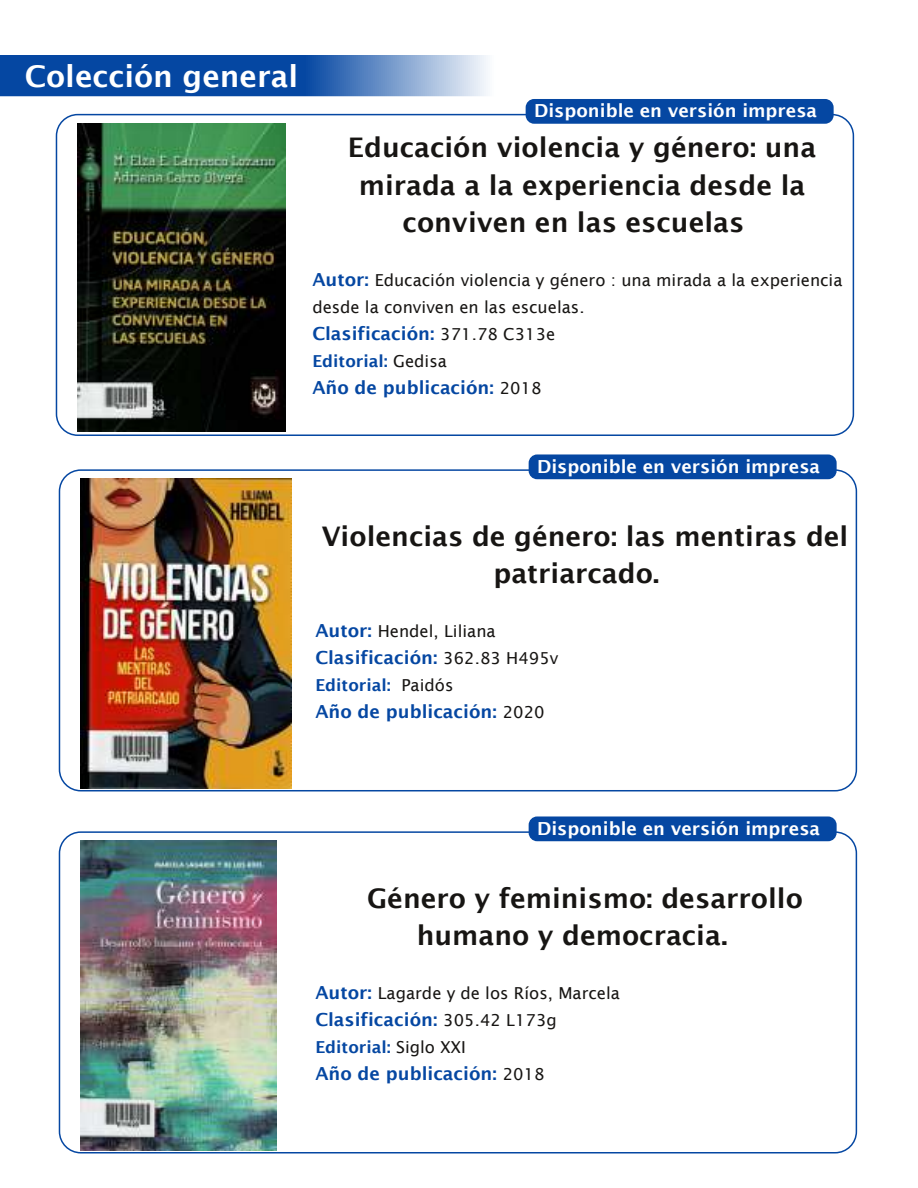
<style>
.page{position:relative;width:918px;height:1188px;background:#fff}
.page>*{position:absolute;margin:0;border:0;box-sizing:border-box;transform-origin:0 0}
.t1{font:600 30px "Lucida Sans";color:#fff}
.t2{font:600 27px/37.5px "Lucida Sans";color:#171513}
.t3{font:600 18px "Lucida Sans";color:#0547a2}
.t4{font:600 18px "Lucida Sans";color:#fff}
.t5{font:16.5px/27px "Lucida Sans";color:#171513}
.t6{font:600 16.5px "Lucida Sans";color:#0547a2}
.s1{font-weight:600;font-size:18px;color:#0547a2}
.s2{font-weight:400;font-size:16.5px;color:#171513}
.s3{font-weight:400;color:#171513}
</style>
<div class="page">
<svg style="left:0;top:55px;width:488px;height:41px;background:#3268b2"></svg>
<div style="left:56px;top:114px;width:798px;height:322px;border:2px solid #0547a2;border-radius:21px"></div>
<div style="left:526px;top:99px;width:308px;height:25px;background:#0547a2;border-radius:9px"></div>
<img style="left:77px;top:123px;width:208px;height:308px">
<div style="left:59px;top:469px;width:798px;height:322px;border:2px solid #0547a2;border-radius:21px"></div>
<div style="left:529px;top:454px;width:308px;height:25px;background:#0547a2;border-radius:9px"></div>
<img style="left:80px;top:479px;width:212px;height:309px">
<div style="left:59px;top:831px;width:798px;height:323px;border:2px solid #0547a2;border-radius:21px"></div>
<div style="left:529px;top:816px;width:308px;height:25px;background:#0547a2;border-radius:9px"></div>
<img style="left:80px;top:841px;width:196px;height:309px">
<p class="t1" style="left:25px;top:58px;width:275px">Colección general</p>
<p class="t4" style="left:534px;top:100px;width:284px">Disponible en versión impresa</p>
<p class="t2" style="left:348px;top:129px;width:470px">Educación violencia y género: una</p>
<p class="t2" style="left:359px;top:166px;width:448px">mirada a la experiencia desde la</p>
<p class="t2" style="left:403px;top:204px;width:343px">conviven en las escuelas</p>
<p class="t5" style="left:312px;top:267px;width:532px"><span class="s1">Autor:</span> Educación violencia y género : una mirada a la experiencia desde la conviven en las escuelas.</p>
<p class="t3" style="left:312px;top:323px;width:245px">Clasificación: <span class="s2">371.78 C313e</span></p>
<p class="t6" style="left:312px;top:352px;width:136px">Editorial: <span class="s3">Gedisa</span></p>
<p class="t3" style="left:312px;top:377px;width:231px">Año de publicación: <span class="s2">2018</span></p>
<p class="t4" style="left:537px;top:455px;width:284px">Disponible en versión impresa</p>
<p class="t2" style="left:494px;top:517px;width:356px;text-indent:-172px">Violencias de género: las mentiras del patriarcado.</p>
<p class="t5" style="left:315px;top:617px;width:182px"><span class="s1">Autor:</span> Hendel, Liliana</p>
<p class="t3" style="left:315px;top:647px;width:245px">Clasificación: <span class="s2">362.83 H495v</span></p>
<p class="t6" style="left:315px;top:675px;width:140px">Editorial: <span class="s3">Paidós</span></p>
<p class="t3" style="left:315px;top:701px;width:231px">Año de publicación: <span class="s2">2020</span></p>
<p class="t4" style="left:537px;top:817px;width:284px">Disponible en versión impresa</p>
<p class="t2" style="left:417px;top:879px;width:388px;text-indent:-50px">Género y feminismo: desarrollo humano y democracia.</p>
<p class="t5" style="left:315px;top:979px;width:306px"><span class="s1">Autor:</span> Lagarde y de los Ríos, Marcela</p>
<p class="t3" style="left:315px;top:1009px;width:243px">Clasificación: <span class="s2">305.42 L173g</span></p>
<p class="t6" style="left:315px;top:1037px;width:152px">Editorial: <span class="s3">Siglo XXI</span></p>
<p class="t3" style="left:315px;top:1063px;width:231px">Año de publicación: <span class="s2">2018</span></p>
</div>
